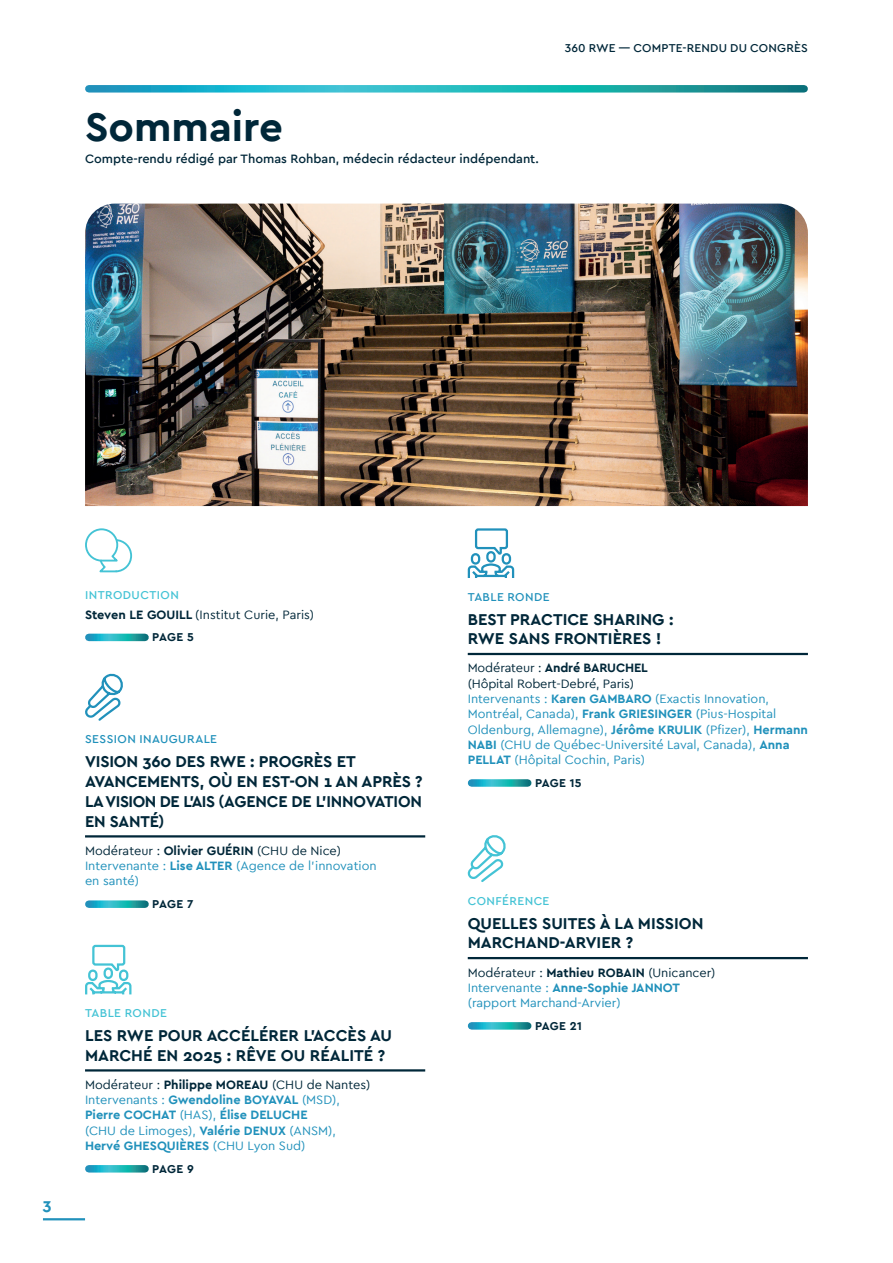
<style>
.page{position:relative;width:893px;height:1263px;background:#fff}
.page>*{position:absolute;margin:0;border:0;box-sizing:border-box;transform-origin:0 0}
.t1{font:700 42px "Cera";color:#002739}
.t2{font:700 16.5px/19.8px "Cera";color:#002739}
.t3{font:700 16.5px "Cera";color:#2191bb}
.t4{font:12.75px/15.3px "Cera";color:#2191bb}
.t5{font:700 12.75px/15.3px "Cera";color:#2191bb}
.t6{font:500 12.75px "Cera";color:#002739}
.t7{font:12.75px "Cera";color:#002739}
.t8{font:500 12px "Cera";letter-spacing:.035em;color:#44c3d5}
.t9{font:500 12px "Cera";letter-spacing:.015em;color:#002739}
.t10{font:700 12px "Cera";color:#002739}
.t11{font:500 12px "Cera";letter-spacing:.035em;color:#2191bb}
.s1{font-weight:700}
.s2{color:#002739}
.s3{font-weight:700;color:#002739}
.s4{font-weight:400;color:#002739}
.s5{font-weight:400}
</style>
<div class="page">
<hr style="left:43px;top:1218px;width:42px;height:2px;background:#2191bb">
<hr style="left:85px;top:835px;width:340px;height:2px;background:#002739">
<hr style="left:85px;top:1069px;width:340px;height:2px;background:#002739">
<svg style="left:85px;top:528px;width:48px;height:45px"></svg>
<svg style="left:89px;top:634px;width:56px;height:7px"></svg>
<svg style="left:85px;top:673px;width:38px;height:48px"></svg>
<svg style="left:89px;top:900px;width:56px;height:8px"></svg>
<svg style="left:85px;top:944px;width:47px;height:51px"></svg>
<svg style="left:89px;top:1165px;width:56px;height:7px"></svg>
<hr style="left:468px;top:653px;width:340px;height:2px;background:#002739">
<hr style="left:468px;top:957px;width:340px;height:2px;background:#002739">
<svg style="left:467px;top:528px;width:48px;height:50px"></svg>
<svg style="left:471px;top:779px;width:57px;height:8px"></svg>
<svg style="left:467px;top:835px;width:39px;height:47px"></svg>
<svg style="left:471px;top:1022px;width:57px;height:8px"></svg>
<svg style="left:89px;top:85px;width:715px;height:8px;background:#2cb0ba"></svg>
<img style="left:85px;top:204px;width:723px;height:302px">
<h1 class="t1" style="left:85px;top:99px;width:199px">Sommaire</h1>
<p class="t6" style="left:85px;top:150px;width:455px">Compte-rendu rédigé par Thomas Rohban, médecin rédacteur indépendant.</p>
<p class="t9" style="left:565px;top:40px;width:245px">360 RWE — COMPTE-RENDU DU CONGRÈS</p>
<p class="t8" style="left:85px;top:587px;width:95px">INTRODUCTION</p>
<p class="t7" style="left:85px;top:606px;width:231px"><span class="s1">Steven LE GOUILL</span> (Institut Curie, Paris)</p>
<p class="t10" style="left:152px;top:629px;width:43px">PAGE 5</p>
<p class="t11" style="left:85px;top:731px;width:133px">SESSION INAUGURALE</p>
<p class="t2" style="left:85px;top:751px;width:339px">VISION 360 DES RWE : PROGRÈS ET<br>AVANCEMENTS, OÙ EN EST-ON 1 AN APRÈS ?<br>LA VISION DE L’AIS (AGENCE DE L’INNOVATION<br>EN SANTÉ)</p>
<p class="t4" style="left:85px;top:842px;width:293px"><span class="s2">Modérateur :</span> <span class="s3">Olivier GUÉRIN</span> <span class="s2">(CHU de Nice)<br></span>Intervenante : <span class="s1">Lise ALTER</span> (Agence de l’innovation en santé)</p>
<p class="t10" style="left:152px;top:896px;width:43px">PAGE 7</p>
<p class="t3" style="left:43px;top:1193px;width:10px">3</p>
<p class="t8" style="left:85px;top:1005px;width:83px">TABLE RONDE</p>
<p class="t2" style="left:85px;top:1025px;width:309px">LES RWE POUR ACCÉLÉRER L’ACCÈS AU<br>MARCHÉ EN 2025 : RÊVE OU RÉALITÉ ?</p>
<p class="t5" style="left:85px;top:1076px;width:287px"><span class="s4">Modérateur :</span> <span class="s2">Philippe MOREAU</span> <span class="s4">(CHU de Nantes)<br></span><span class="s5">Intervenants :</span> Gwendoline BOYAVAL <span class="s5">(MSD), </span>Pierre COCHAT <span class="s5">(HAS),</span> Élise DELUCHE<br><span class="s5">(CHU de Limoges),</span> Valérie DENUX <span class="s5">(ANSM), </span>Hervé GHESQUIÈRES <span class="s5">(CHU Lyon Sud)</span></p>
<p class="t10" style="left:152px;top:1160px;width:43px">PAGE 9</p>
<p class="t11" style="left:468px;top:588px;width:83px">TABLE RONDE</p>
<p class="t2" style="left:468px;top:608px;width:207px">BEST PRACTICE SHARING :<br>RWE SANS FRONTIÈRES !</p>
<p class="t4" style="left:468px;top:660px;width:342px"><span class="s2">Modérateur :</span> <span class="s3">André BARUCHEL<br></span><span class="s2">(Hôpital Robert-Debré, Paris)<br></span>Intervenants : <span class="s1">Karen GAMBARO</span> (Exactis Innovation, Montréal, Canada), <span class="s1">Frank GRIESINGER</span> (Pius-Hospital Oldenburg, Allemagne), <span class="s1">Jérôme KRULIK</span> (Pfizer), <span class="s1">Hermann NABI</span> (CHU de Québec-Université Laval, Canada), <span class="s1">Anna PELLAT</span> (Hôpital Cochin, Paris)</p>
<p class="t10" style="left:535px;top:775px;width:48px">PAGE 15</p>
<p class="t8" style="left:468px;top:893px;width:83px">CONFÉRENCE</p>
<p class="t2" style="left:468px;top:912px;width:237px">QUELLES SUITES À LA MISSION<br>MARCHAND-ARVIER ?</p>
<p class="t4" style="left:468px;top:964px;width:249px"><span class="s2">Modérateur :</span> <span class="s3">Mathieu ROBAIN</span> <span class="s2">(Unicancer)<br></span>Intervenante : <span class="s1">Anne-Sophie JANNOT </span>(rapport Marchand-Arvier)</p>
<p class="t10" style="left:535px;top:1018px;width:48px">PAGE 21</p>
</div>
